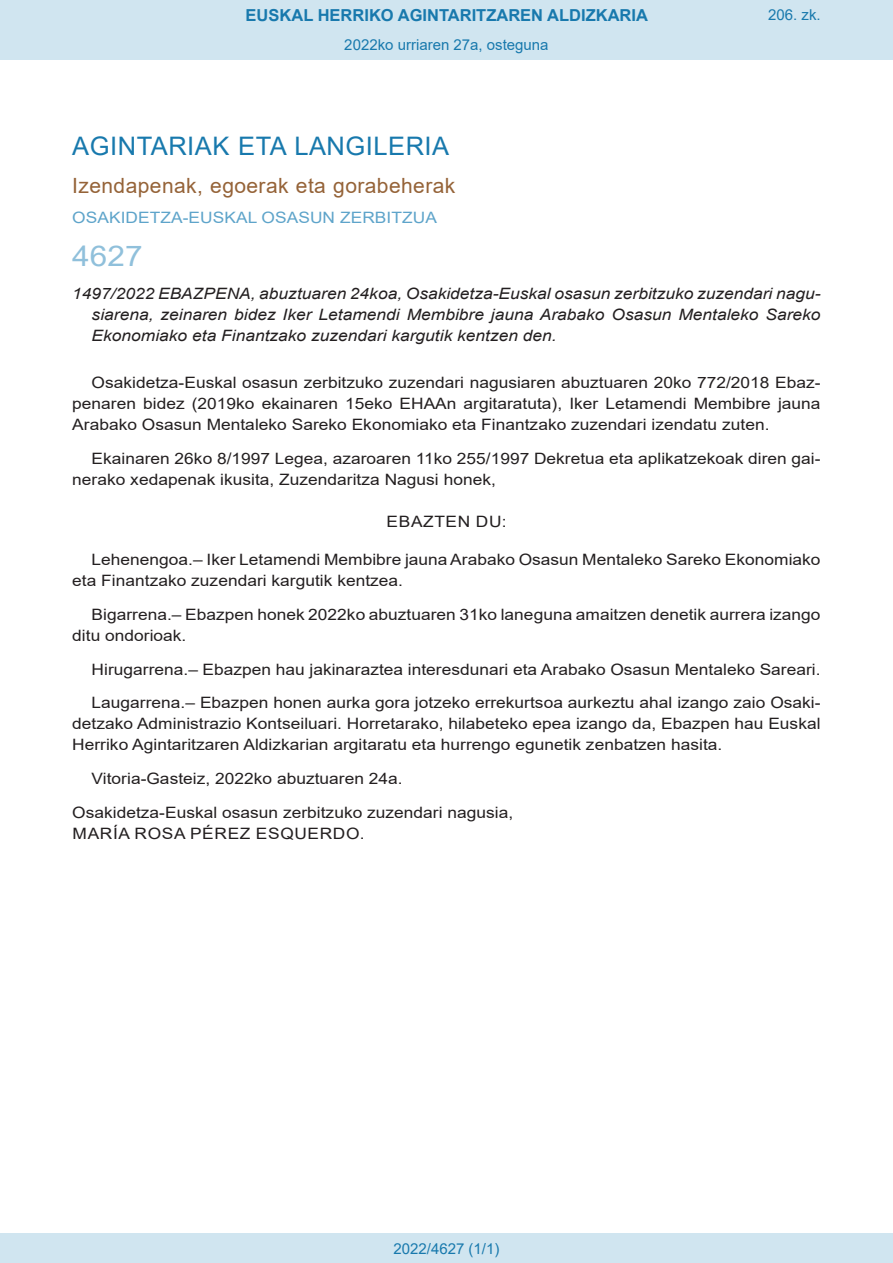
<style>
.page{position:relative;width:893px;height:1263px;background:#fff}
.page>*{position:absolute;margin:0;border:0;box-sizing:border-box;transform-origin:0 0}
.BOPVOrden{font:28.5px "Arial";color:#90c0db;scale:1.11 1}
.BOPVSeccion{font:25.5px "Arial";letter-spacing:.02em;color:#1879ad}
.BOPVSubseccion{font:21px "Arial";letter-spacing:.02em;color:#956338}
.t1{font:700 16.5px "Arial";color:#1879ad}
.BOPVDetalle{font:15.6px/21px "Arial";color:#231f20;scale:1.11 1}
.BOPVTitulo{font:italic 15.6px/21px "Arial";color:#231f20;text-align:justify;scale:1.11 1}
.BOPVFirmaPuesto{font:15.6px "Arial";color:#231f20;scale:1.11 1}
.BOPVFirmaLugFec{font:15.6px "Arial";color:#231f20;scale:1.11 1}
.BOPVOrganismo{font:15.6px "Arial";letter-spacing:.005em;color:#5ea4ca;scale:1.11 1}
.BOPVFirmaNombre{font:15.6px "Arial";letter-spacing:.035em;color:#231f20;scale:1.11 1}
.BOPVClave{font:15.6px "Arial";letter-spacing:.035em;color:#231f20;scale:1.11 1}
.Paginacion_Centro{font:15px "Arial";color:#1879ad}
</style>
<div class="page">
<div style="left:0;top:0;width:893px;height:60px;background:#d0e5f0"></div>
<div style="left:0;top:1233px;width:893px;height:30px;background:#d0e5f0"></div>
<p class="t1" style="left:246px;top:3px;width:404px">EUSKAL HERRIKO AGINTARITZAREN ALDIZKARIA</p>
<p class="Paginacion_Centro" style="left:344px;top:35px;width:206px">2022ko urriaren 27a, osteguna</p>
<p class="Paginacion_Centro" style="left:768px;top:5px;width:54px">206. zk.</p>
<p class="BOPVSeccion" style="left:72px;top:128px;width:378px">AGINTARIAK ETA LANGILERIA</p>
<p class="BOPVSubseccion" style="left:72px;top:171px;width:385px">Izendapenak, egoerak eta gorabeherak</p>
<p class="BOPVOrganismo" style="left:72px;top:207px;width:330px">OSAKIDETZA-EUSKAL OSASUN ZERBITZUA</p>
<p class="BOPVOrden" style="left:72px;top:236px;width:65px">4627</p>
<p class="BOPVTitulo" style="left:92px;top:284px;width:658px;text-indent:-19px">1497/2022 EBAZPENA, abuztuaren 24koa, Osakidetza-Euskal osasun zerbitzuko zuzendari nagu&shy;siarena, zeinaren bidez Iker Letamendi Membibre jauna Arabako Osasun Mentaleko Sareko Ekonomiako eta Finantzako zuzendari kargutik kentzen den.</p>
<p class="BOPVDetalle" style="left:72px;top:372px;width:676px;text-align:justify;text-indent:19px">Osakidetza-Euskal osasun zerbitzuko zuzendari nagusiaren abuztuaren 20ko 772/2018 Ebaz&shy;penaren bidez (2019ko ekainaren 15eko EHAAn argitaratuta), Iker Letamendi Membibre jauna Arabako Osasun Mentaleko Sareko Ekonomiako eta Finantzako zuzendari izendatu zuten.</p>
<p class="BOPVDetalle" style="left:72px;top:448px;width:676px;text-indent:19px">Ekainaren 26ko 8/1997 Legea, azaroaren 11ko 255/1997 Dekretua eta aplikatzekoak diren gai&shy;nerako xedapenak ikusita, Zuzendaritza Nagusi honek,</p>
<p class="BOPVClave" style="left:387px;top:511px;width:110px">EBAZTEN DU:</p>
<p class="BOPVDetalle" style="left:72px;top:549px;width:676px;text-indent:19px">Lehenengoa.– Iker Letamendi Membibre jauna Arabako Osasun Mentaleko Sareko Ekonomiako eta Finantzako zuzendari kargutik kentzea.</p>
<p class="BOPVDetalle" style="left:72px;top:604px;width:676px;text-indent:19px">Bigarrena.– Ebazpen honek 2022ko abuztuaren 31ko laneguna amaitzen denetik aurrera izango ditu ondorioak.</p>
<p class="BOPVDetalle" style="left:92px;top:658px;width:658px">Hirugarrena.– Ebazpen hau jakinaraztea interesdunari eta Arabako Osasun Mentaleko Sareari.</p>
<p class="BOPVDetalle" style="left:72px;top:692px;width:676px;text-align:justify;text-indent:19px">Laugarrena.– Ebazpen honen aurka gora jotzeko errekurtsoa aurkeztu ahal izango zaio Osaki&shy;detzako Administrazio Kontseiluari. Horretarako, hilabeteko epea izango da, Ebazpen hau Euskal Herriko Agintaritzaren Aldizkarian argitaratu eta hurrengo egunetik zenbatzen hasita.</p>
<p class="BOPVFirmaLugFec" style="left:92px;top:768px;width:282px">Vitoria-Gasteiz, 2022ko abuztuaren 24a.</p>
<p class="BOPVFirmaPuesto" style="left:72px;top:801px;width:399px">Osakidetza-Euskal osasun zerbitzuko zuzendari nagusia,</p>
<p class="BOPVFirmaNombre" style="left:73px;top:822px;width:265px">MARÍA ROSA PÉREZ ESQUERDO.</p>
<p class="Paginacion_Centro" style="left:393px;top:1238px;width:107px">2022/4627 (1/1)</p>
</div>
